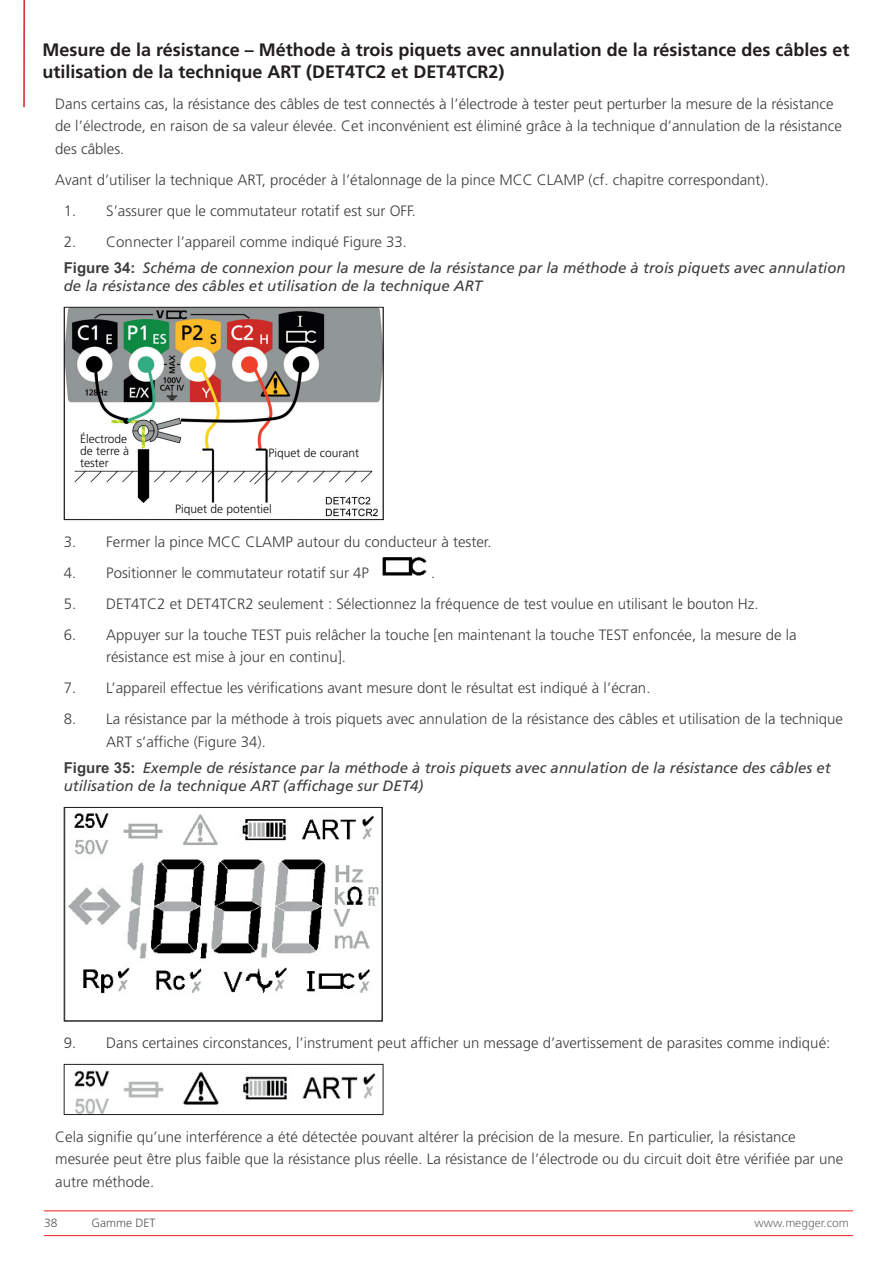
<style>
.page{position:relative;width:893px;height:1263px;background:#fff}
.page>*{position:absolute;margin:0;border:0;box-sizing:border-box;transform-origin:0 0}
.t1{font:700 18px/21.6px "Frutiger LT Pro";color:#231f20}
.t2{font:300 15px/22.5px "Frutiger LT Pro";color:#3e3e3f}
.t3{font:italic 15px/26.5px "Frutiger LT Pro";color:#3e3e3f}
.t4{font:300 12px/12px "Frutiger LT Pro";color:#0c0806}
.t5{font:300 12px "Frutiger LT Pro";color:#6c6d70}
.t6{font:300 12px "Frutiger LT Pro";color:#57585a}
.s1{font-weight:300;font-style:normal}
.s2{font-family:"Arial Unicode MS";font-weight:700;font-style:normal}
</style>
<div class="page">
<hr style="left:44px;top:1210px;width:809px;height:1px;background:#ee1d23">
<hr style="left:44px;top:1235px;width:809px;height:1px;background:#ee1d23">
<hr style="left:23px;top:0;width:2px;height:107px;background:#d1232a">
<img style="left:66px;top:309px;width:315px;height:208px">
<div style="left:64px;top:307px;width:319px;height:213px;border:1px solid #231f20"></div>
<div style="left:269px;top:448px;width:113px;height:12px;background:#fff"></div>
<div style="left:175px;top:504px;width:121px;height:11px;background:#fff"></div>
<div style="left:80px;top:434px;width:53px;height:35px;background:#fff"></div>
<img style="left:382px;top:557px;width:45px;height:19px">
<img style="left:68px;top:813px;width:311px;height:181px">
<div style="left:64px;top:807px;width:319px;height:214px;border:1px solid #231f20"></div>
<img style="left:74px;top:1070px;width:302px;height:43px">
<div style="left:64px;top:1064px;width:319px;height:51px;border:1px solid #231f20"></div>
<p class="t1" style="left:43px;top:39px;width:808px">Mesure de la résistance – Méthode à trois piquets avec annulation de la résistance des câbles et utilisation de la technique ART (DET4TC2 et DET4TCR2)</p>
<p class="t2" style="left:55px;top:92px;width:788px">Dans certains cas, la résistance des câbles de test connectés à l’électrode à tester peut perturber la mesure de la résistance de l’électrode, en raison de sa valeur élevée. Cet inconvénient est éliminé grâce à la technique d’annulation de la résistance des câbles.</p>
<p class="t2" style="left:55px;top:168px;width:715px">Avant d’utiliser la technique ART, procéder à l’étalonnage de la pince MCC CLAMP (cf. chapitre correspondant).</p>
<p class="t2" style="left:64px;top:199px;width:354px">1. S’assurer que le commutateur rotatif est sur OFF.</p>
<p class="t3" style="left:64px;top:228px;width:783px"><span class="s1">2. Connecter l’appareil comme indiqué Figure 33.<br></span><span class="s2">Figure 34:</span> Schéma de connexion pour la mesure de la résistance par la méthode à trois piquets avec annulation</p>
<p class="t3" style="left:64px;top:273px;width:420px">de la résistance des câbles et utilisation de la technique ART</p>
<p class="t4" style="left:80px;top:433px;width:51px">Électrode de terre à tester</p>
<p class="t4" style="left:269px;top:447px;width:92px">Piquet de courant</p>
<p class="t4" style="left:175px;top:503px;width:98px">Piquet de potentiel</p>
<p class="t2" style="left:64px;top:530px;width:429px">3. Fermer la pince MCC CLAMP autour du conducteur à tester.</p>
<p class="t2" style="left:64px;top:561px;width:307px">4. Positionner le commutateur rotatif sur 4P</p>
<p class="t2" style="left:431px;top:561px;width:6px">.</p>
<p class="t2" style="left:64px;top:592px;width:696px">5. DET4TC2 et DET4TCR2 seulement : Sélectionnez la fréquence de test voulue en utilisant le bouton Hz.</p>
<p class="t2" style="left:106px;top:623px;width:692px;text-indent:-43px">6. Appuyer sur la touche TEST puis relâcher la touche [en maintenant la touche TEST enfoncée, la mesure de la résistance est mise à jour en continu].</p>
<p class="t2" style="left:64px;top:677px;width:588px">7. L’appareil effectue les vérifications avant mesure dont le résultat est indiqué à l’écran.</p>
<p class="t2" style="left:106px;top:708px;width:738px;text-indent:-43px">8. La résistance par la méthode à trois piquets avec annulation de la résistance des câbles et utilisation de la technique<br>ART s’affiche (Figure 34).</p>
<p class="t3" style="left:64px;top:759px;width:768px;line-height:18px"><span class="s2">Figure 35:</span> Exemple de résistance par la méthode à trois piquets avec annulation de la résistance des câbles et utilisation de la technique ART (affichage sur DET4)</p>
<p class="t2" style="left:64px;top:1032px;width:768px">9. Dans certaines circonstances, l’instrument peut afficher un message d’avertissement de parasites comme indiqué:</p>
<p class="t2" style="left:55px;top:1125px;width:789px">Cela signifie qu’une interférence a été détectée pouvant altérer la précision de la mesure. En particulier, la résistance mesurée peut être plus faible que la résistance plus réelle. La résistance de l’électrode ou du circuit doit être vérifiée par une autre méthode.</p>
<p class="t6" style="left:44px;top:1216px;width:15px">38</p>
<p class="t6" style="left:92px;top:1216px;width:65px">Gamme DET</p>
<p class="t5" style="left:755px;top:1216px;width:96px">www.megger.com</p>
</div>
